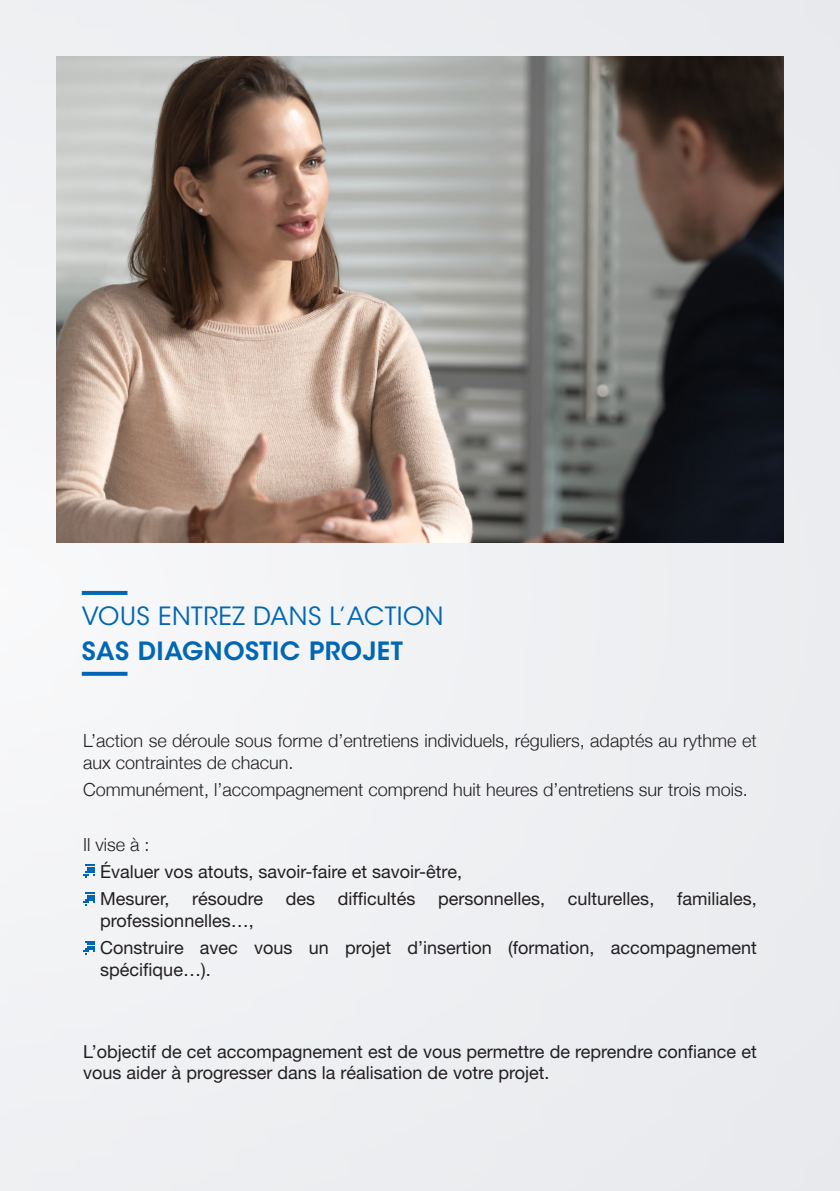
<style>
.page{position:relative;width:840px;height:1191px;background:#fff}
.page>*{position:absolute;margin:0;border:0;box-sizing:border-box;transform-origin:0 0}
.t1{font:25px "ITC Avant Garde Std";letter-spacing:.02em;color:#0166b3}
.t2{font:600 25px "ITC Avant Garde Std";letter-spacing:.02em;color:#0166b3}
.t3{font:18px/27.2px "Helvetica Neue";color:#231f20}
.t4{font:300 18px/21.6px "Helvetica Neue";color:#231f20}
</style>
<div class="page">
<div style="left:0;top:0;width:839px;height:1191px;background:#eeeff2"></div>
<img style="left:57px;top:57px;width:725px;height:486px">
<svg style="left:82px;top:591px;width:45px;height:4px"></svg>
<svg style="left:82px;top:672px;width:45px;height:4px"></svg>
<svg style="left:83px;top:865px;width:12px;height:12px"></svg>
<svg style="left:83px;top:892px;width:12px;height:13px"></svg>
<svg style="left:83px;top:941px;width:12px;height:13px"></svg>
<h1 class="t1" style="left:82px;top:600px;width:363px">VOUS ENTREZ DANS L’ACTION</h1>
<h1 class="t2" style="left:82px;top:635px;width:322px">SAS DIAGNOSTIC PROJET</h1>
<p class="t4" style="left:83px;top:729px;width:674px">L’action se déroule sous forme d’entretiens individuels, réguliers, adaptés au rythme et aux contraintes de chacun.</p>
<p class="t4" style="left:83px;top:778px;width:665px">Communément, l’accompagnement comprend huit heures d’entretiens sur trois mois.</p>
<p class="t4" style="left:83px;top:833px;width:68px">Il vise à :</p>
<p class="t3" style="left:100px;top:857px;width:363px">Évaluer vos atouts, savoir-faire et savoir-être,<br>Mesurer,</p>
<p class="t3" style="left:192px;top:885px;width:73px">résoudre</p>
<p class="t3" style="left:286px;top:885px;width:31px">des</p>
<p class="t3" style="left:338px;top:885px;width:79px">difficultés</p>
<p class="t3" style="left:438px;top:885px;width:109px">personnelles,</p>
<p class="t3" style="left:567px;top:885px;width:88px">culturelles,</p>
<p class="t3" style="left:676px;top:885px;width:81px">familiales,</p>
<p class="t3" style="left:100px;top:906px;width:657px">professionnelles…,<br>Construire avec vous un projet d’insertion (formation, accompagnement</p>
<p class="t3" style="left:100px;top:955px;width:112px">spécifique…).</p>
<p class="t3" style="left:83px;top:1040px;width:674px;line-height:21.6px">L’objectif de cet accompagnement est de vous permettre de reprendre confiance et vous aider à progresser dans la réalisation de votre projet.</p>
</div>
